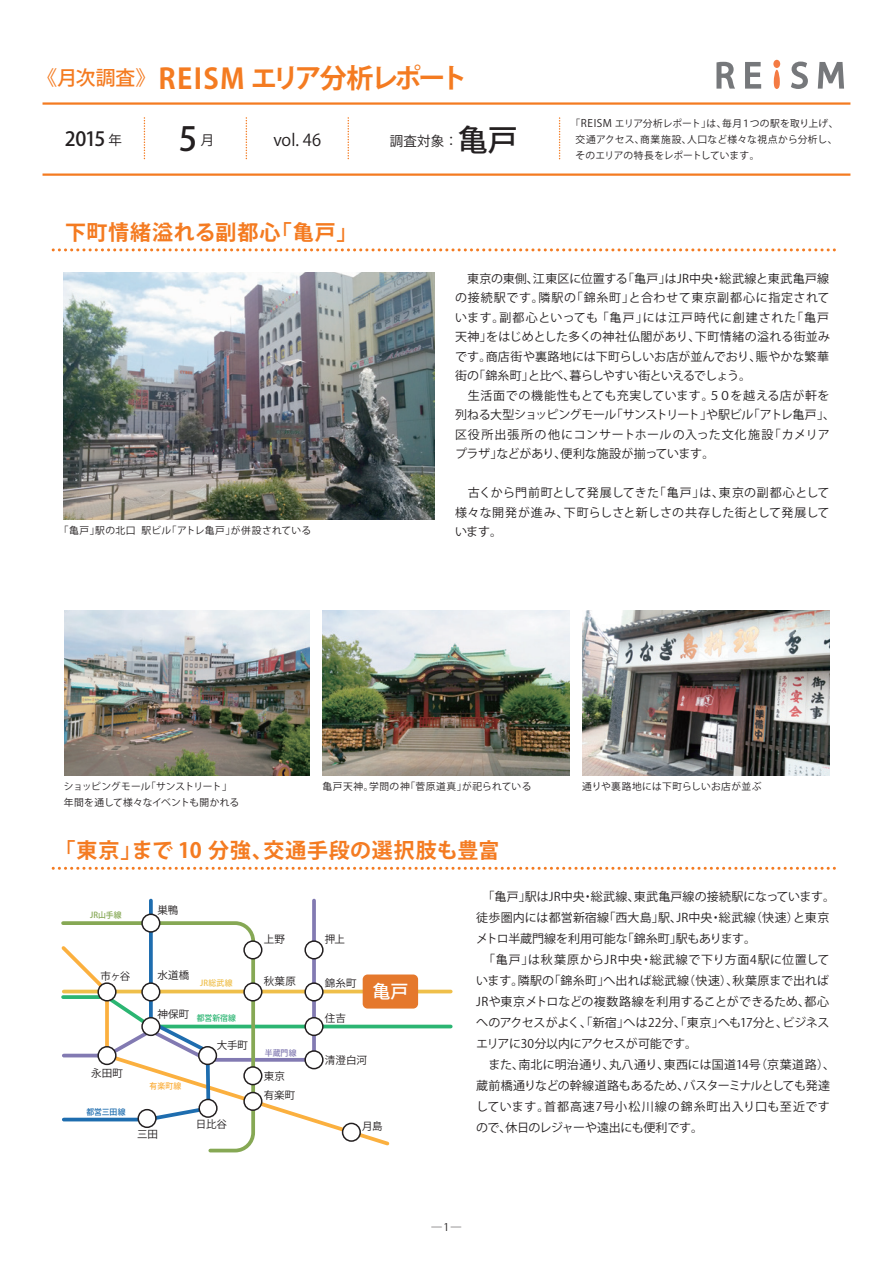
<style>
.page{position:relative;width:893px;height:1263px;background:#fff}
.page>*{position:absolute;margin:0;border:0;box-sizing:border-box;transform-origin:0 0}
.t1{font:500 33px "Koz Go Pr 6 N";color:#231f20}
.t2{font:500 30px "Koz Go Pr 6 N";color:#231f20}
.t3{font:700 27px "Koz Go Pr 6 N";letter-spacing:-.12em;color:#f47b21}
.t4{font:700 21px "Koz Go Pr 6 N";letter-spacing:.03em;color:#f47b21}
.t5{font:500 19.5px "Koz Go Pr 6 N";color:#231f20}
.t6{font:500 18px "Koz Go Pr 6 N";color:#fff}
.t7{font:16.5px "Koz Go Pr 6 N";color:#231f20}
.t8{font:13.5px "Koz Go Pr 6 N";color:#231f20}
.t9{font:12px/19.5px "Koz Go Pr 6 N";letter-spacing:.01em;color:#231f20}
.t10{font:10.5px "Koz Go Pr 6 N";letter-spacing:.01em;color:#231f20}
.t11{font:9.75px/16px "Koz Go Pr 6 N";letter-spacing:.025em;color:#231f20;text-align:justify}
.t12{font:9.75px/16px "Koz Go Pr 6 N";letter-spacing:-.015em;color:#231f20}
.t13{font:9.75px "Koz Go Pr 6 N";letter-spacing:.05em;color:#231f20}
.t14{font:500 8.25px "Koz Go Pr 6 N";letter-spacing:.005em;color:#2bb572;scale:.95 1}
.t15{font:500 8.25px "Koz Go Pr 6 N";letter-spacing:.035em;color:#efbf4a;scale:.95 1}
.t16{font:500 8.25px "Koz Go Pr 6 N";letter-spacing:.015em;color:#86a854;scale:.95 1}
.t17{font:500 8.25px "Koz Go Pr 6 N";letter-spacing:-.005em;color:#1e6daf;scale:.95 1}
.t18{font:500 8.25px "Koz Go Pr 6 N";color:#827ab2;scale:.95 1}
.t19{font:500 8.25px "Koz Go Pr 6 N";color:#fbb03f;scale:.95 1}
.s1{font-weight:500;font-size:19.8px}
.s2{font-size:28.05px}
.s3{font-weight:400;font-size:13.5px}
.s4{font-size:10.5px}
</style>
<div class="page">
<img style="left:64px;top:272px;width:370px;height:247px">
<svg style="left:53px;top:248px;width:783px;height:3px"></svg>
<svg style="left:53px;top:867px;width:783px;height:3px"></svg>
<svg style="left:774px;top:70px;width:6px;height:19px"></svg>
<div style="left:773px;top:60px;width:7px;height:8px;background:#f47b44;border-radius:50%"></div>
<svg style="left:716px;top:62px;width:19px;height:27px"></svg>
<svg style="left:745px;top:62px;width:16px;height:27px"></svg>
<svg style="left:791px;top:62px;width:17px;height:27px"></svg>
<svg style="left:818px;top:62px;width:26px;height:27px"></svg>
<hr style="left:43px;top:102px;width:807px;height:3px;background:#f47b21">
<hr style="left:43px;top:173px;width:807px;height:3px;background:#f47b21">
<svg style="left:559px;top:118px;width:1px;height:42px"></svg>
<svg style="left:144px;top:118px;width:1px;height:42px"></svg>
<svg style="left:348px;top:118px;width:1px;height:42px"></svg>
<svg style="left:246px;top:118px;width:1px;height:42px"></svg>
<img style="left:64px;top:611px;width:246px;height:164px">
<img style="left:323px;top:611px;width:247px;height:164px">
<img style="left:582px;top:611px;width:247px;height:164px">
<svg style="left:140px;top:1123px;width:115px;height:30px"></svg>
<svg style="left:61px;top:898px;width:392px;height:225px"></svg>
<hr style="left:64px;top:990px;width:387px;height:3px;background:#efbf4a">
<div style="left:199px;top:1099px;width:18px;height:18px;background:#fff;border-radius:50%"></div>
<div style="left:198px;top:1099px;width:20px;height:19px;border:2px solid #231f20;border-radius:50%"></div>
<div style="left:244px;top:983px;width:18px;height:18px;background:#fff;border-radius:50%"></div>
<div style="left:243px;top:982px;width:19px;height:19px;border:2px solid #231f20;border-radius:50%"></div>
<div style="left:244px;top:1067px;width:18px;height:17px;background:#fff;border-radius:50%"></div>
<div style="left:243px;top:1066px;width:19px;height:19px;border:2px solid #231f20;border-radius:50%"></div>
<div style="left:142px;top:1018px;width:18px;height:17px;background:#fff;border-radius:50%"></div>
<div style="left:141px;top:1017px;width:19px;height:19px;border:2px solid #231f20;border-radius:50%"></div>
<div style="left:199px;top:1047px;width:17px;height:17px;background:#fff;border-radius:50%"></div>
<div style="left:198px;top:1046px;width:19px;height:19px;border:2px solid #231f20;border-radius:50%"></div>
<div style="left:138px;top:1110px;width:18px;height:17px;background:#fff;border-radius:50%"></div>
<div style="left:137px;top:1109px;width:20px;height:19px;border:2px solid #231f20;border-radius:50%"></div>
<div style="left:98px;top:1047px;width:18px;height:17px;background:#fff;border-radius:50%"></div>
<div style="left:97px;top:1046px;width:20px;height:19px;border:2px solid #231f20;border-radius:50%"></div>
<div style="left:142px;top:983px;width:18px;height:18px;background:#fff;border-radius:50%"></div>
<div style="left:141px;top:982px;width:19px;height:19px;border:2px solid #231f20;border-radius:50%"></div>
<div style="left:305px;top:983px;width:18px;height:18px;background:#fff;border-radius:50%"></div>
<div style="left:304px;top:982px;width:20px;height:19px;border:2px solid #231f20;border-radius:50%"></div>
<div style="left:305px;top:941px;width:18px;height:18px;background:#fff;border-radius:50%"></div>
<div style="left:304px;top:940px;width:20px;height:19px;border:2px solid #231f20;border-radius:50%"></div>
<div style="left:305px;top:1051px;width:18px;height:18px;background:#fff;border-radius:50%"></div>
<div style="left:304px;top:1050px;width:20px;height:19px;border:2px solid #231f20;border-radius:50%"></div>
<div style="left:244px;top:941px;width:18px;height:18px;background:#fff;border-radius:50%"></div>
<div style="left:243px;top:940px;width:19px;height:19px;border:2px solid #231f20;border-radius:50%"></div>
<div style="left:305px;top:1018px;width:18px;height:17px;background:#fff;border-radius:50%"></div>
<div style="left:304px;top:1017px;width:20px;height:19px;border:2px solid #231f20;border-radius:50%"></div>
<div style="left:244px;top:1092px;width:18px;height:18px;background:#fff;border-radius:50%"></div>
<div style="left:243px;top:1092px;width:19px;height:19px;border:2px solid #231f20;border-radius:50%"></div>
<div style="left:342px;top:1123px;width:19px;height:19px;border:2px solid #231f20;border-radius:50%"></div>
<div style="left:98px;top:983px;width:18px;height:18px;background:#fff;border-radius:50%"></div>
<div style="left:97px;top:982px;width:20px;height:19px;border:2px solid #231f20;border-radius:50%"></div>
<div style="left:142px;top:914px;width:18px;height:18px;background:#fff;border-radius:50%"></div>
<div style="left:141px;top:913px;width:19px;height:20px;border:2px solid #231f20;border-radius:50%"></div>
<div style="left:363px;top:974px;width:55px;height:34px;background:#e5782c;border-radius:5px"></div>
<h3 class="t3" style="left:38px;top:63px;width:431px"><span class="s1">《月次調査》</span> <span class="s2">REISM</span> エリア分析レポート</h3>
<h3 class="t5" style="left:65px;top:127px;width:59px">2015 <span class="s3">年</span></h3>
<h1 class="t1" style="left:179px;top:120px;width:20px">5</h1>
<p class="t8" style="left:201px;top:132px;width:15px">月</p>
<p class="t8" style="left:390px;top:133px;width:69px">調査対象：</p>
<h2 class="t2" style="left:458px;top:123px;width:62px">亀戸</h2>
<p class="t11" style="left:575px;top:115px;width:265px;text-indent:-5px">「<span class="s4">REISM</span> エリア分析レポート」は、毎月１つの駅を取り上げ、交通アクセス、商業施設、人口など様々な視点から分析し、そのエリアの特長をレポートしています。</p>
<h3 class="t7" style="left:273px;top:130px;width:49px">vol. 46</h3>
<h3 class="t4" style="left:65px;top:220px;width:294px">下町情緒溢れる副都心「亀戸」</h3>
<p class="t11" style="left:59px;top:523px;width:254px">「亀戸」駅の北口 駅ビル「アトレ亀戸」が併設されている</p>
<p class="t9" style="left:455px;top:269px;width:382px">　東京の東側、江東区に位置する「亀戸」はJR中央・総武線と東武亀戸線の接続駅です。隣駅の「錦糸町」と合わせて東京副都心に指定されています。副都心といっても 「亀戸」には江戸時代に創建された「亀戸天神」をはじめとした多くの神社仏閣があり、下町情緒の溢れる街並みです。商店街や裏路地には下町らしいお店が並んでおり、賑やかな繁華街の「錦糸町」と比べ、暮らしやすい街といえるでしょう。<br>　生活面での機能性もとても充実しています。５０を越える店が軒を列ねる大型ショッピングモール「サンストリート」や駅ビル「アトレ亀戸」、区役所出張所の他にコンサートホールの入った文化施設「カメリアプラザ」などがあり、便利な施設が揃っています。</p>
<p class="t9" style="left:455px;top:484px;width:376px;text-align:justify">　古くから門前町として発展してきた「亀戸」は、東京の副都心として様々な開発が進み、下町らしさと新しさの共存した街として発展しています。</p>
<p class="t12" style="left:64px;top:779px;width:177px">ショッピングモール「サンストリート」年間を通して様々なイベントも開かれる</p>
<p class="t13" style="left:322px;top:781px;width:210px">亀戸天神。学問の神「菅原道真」が祀られている</p>
<p class="t11" style="left:582px;top:779px;width:181px">通りや裏路地には下町らしいお店が並ぶ</p>
<h3 class="t4" style="left:55px;top:838px;width:446px">「東京」まで 10 分強、交通手段の選択肢も豊富</h3>
<p class="t16" style="left:90px;top:910px;width:35px">JR山手線</p>
<p class="t10" style="left:157px;top:904px;width:23px">巣鴨</p>
<p class="t10" style="left:101px;top:970px;width:31px">市ヶ谷</p>
<p class="t10" style="left:157px;top:969px;width:33px">水道橋</p>
<p class="t15" style="left:200px;top:978px;width:36px">JR総武線</p>
<p class="t10" style="left:157px;top:1008px;width:34px">神保町</p>
<p class="t14" style="left:197px;top:1013px;width:43px">都営新宿線</p>
<p class="t10" style="left:91px;top:1067px;width:33px">永田町</p>
<p class="t17" style="left:86px;top:1107px;width:43px">都営三田線</p>
<p class="t19" style="left:149px;top:1081px;width:35px">有楽町線</p>
<p class="t10" style="left:217px;top:1039px;width:33px">大手町</p>
<p class="t10" style="left:264px;top:933px;width:23px">上野</p>
<p class="t10" style="left:325px;top:933px;width:22px">押上</p>
<p class="t10" style="left:264px;top:975px;width:34px">秋葉原</p>
<p class="t10" style="left:325px;top:977px;width:33px">錦糸町</p>
<p class="t10" style="left:325px;top:1012px;width:23px">住吉</p>
<h3 class="t6" style="left:372px;top:981px;width:38px">亀戸</h3>
<p class="t18" style="left:265px;top:1048px;width:35px">半蔵門線</p>
<p class="t10" style="left:264px;top:1070px;width:23px">東京</p>
<p class="t10" style="left:264px;top:1090px;width:33px">有楽町</p>
<p class="t10" style="left:325px;top:1054px;width:44px">清澄白河</p>
<p class="t10" style="left:137px;top:1128px;width:22px">三田</p>
<p class="t10" style="left:196px;top:1118px;width:33px">日比谷</p>
<p class="t10" style="left:362px;top:1120px;width:22px">月島</p>
<p class="t9" style="left:476px;top:886px;width:360px;line-height:21px">　「亀戸」駅はJR中央・総武線、東武亀戸線の接続駅になっています。徒歩圏内には都営新宿線「西大島」駅、JR中央・総武線（快速）と東京メトロ半蔵門線を利用可能な「錦糸町」駅もあります。<br>　「亀戸」は秋葉原からJR中央・総武線で下り方面4駅に位置しています。隣駅の「錦糸町」へ出れば総武線（快速）、秋葉原まで出ればJRや東京メトロなどの複数路線を利用することができるため、都心へのアクセスがよく、「新宿」へは22分、「東京」へも17分と、ビジネスエリアに30分以内にアクセスが可能です。<br>　また、南北に明治通り、丸八通り、東西には国道14号（京葉道路）、蔵前橋通りなどの幹線道路もあるため、バスターミナルとしても発達しています。首都高速7号小松川線の錦糸町出入り口も至近ですので、休日のレジャーや遠出にも便利です。</p>
<p class="t10" style="left:431px;top:1221px;width:31px">―1―</p>
</div>
